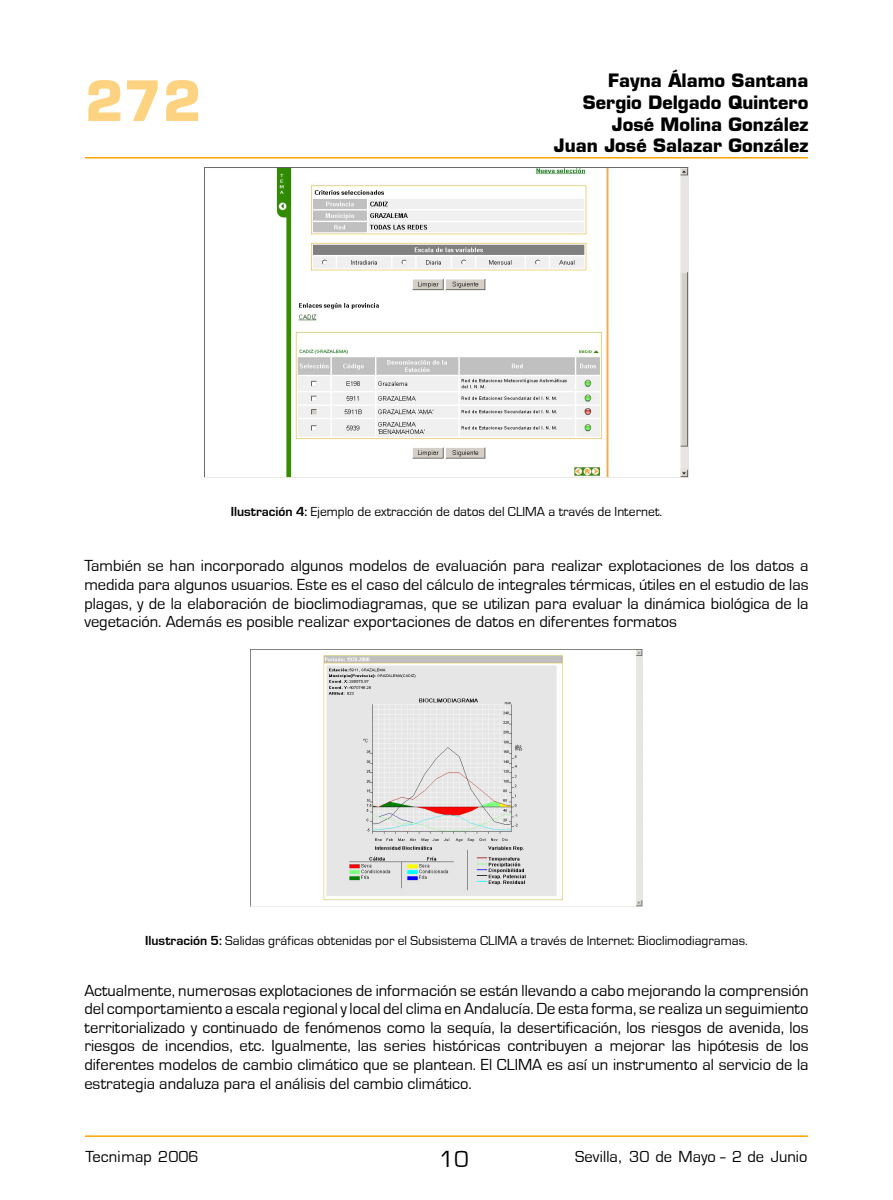
<style>
.page{position:relative;width:893px;height:1200px;background:#fff}
.page>*{position:absolute;margin:0;border:0;box-sizing:border-box;transform-origin:0 0}
.t1{font:700 54px "Eurostile";color:#fdd280}
.t2{font:24px "Eurostile";color:#000}
.t3{font:700 18px/21.6px "Eurostile";color:#000;text-align:right}
.t4{font:16.5px/18.6px "Eurostile T";color:#000;text-align:justify}
.t5{font:16.5px "Eurostile";color:#000}
.t6{font:13.5px "Eurostile T";color:#000}
.s1{font-weight:700}
</style>
<div class="page">
<hr style="left:85px;top:1135px;width:723px;height:1px;background:#fca400">
<hr style="left:85px;top:157px;width:723px;height:1px;background:#fca400">
<img style="left:276px;top:168px;width:412px;height:309px">
<img style="left:251px;top:649px;width:391px;height:257px">
<h1 class="t1" style="left:85px;top:68px;width:118px">272</h1>
<p class="t3" style="left:554px;top:70px;width:256px">Fayna Álamo Santana<br>Sergio Delgado Quintero<br>José Molina González<br>Juan José Salazar González</p>
<p class="t6" style="left:231px;top:504px;width:433px"><span class="s1">Ilustración 4:</span> Ejemplo de extracción de datos del CLIMA a través de Internet.</p>
<p class="t4" style="left:84px;top:557px;width:726px">También se han incorporado algunos modelos de evaluación para realizar explotaciones de los datos a medida para algunos usuarios. Este es el caso del cálculo de integrales térmicas, útiles en el estudio de las plagas, y de la elaboración de bioclimodiagramas, que se utilizan para evaluar la dinámica biológica de la vegetación. Además es posible realizar exportaciones de datos en diferentes formatos</p>
<p class="t6" style="left:145px;top:932px;width:604px"><span class="s1">Ilustración 5:</span> Salidas gráficas obtenidas por el Subsistema CLIMA a través de Internet: Bioclimodiagramas.</p>
<p class="t4" style="left:84px;top:980px;width:726px">Actualmente, numerosas explotaciones de información se están llevando a cabo mejorando la comprensión del comportamiento a escala regional y local del clima en Andalucía. De esta forma, se realiza un seguimiento territorializado y continuado de fenómenos como la sequía, la desertificación, los riesgos de avenida, los riesgos de incendios, etc. Igualmente, las series históricas contribuyen a mejorar las hipótesis de los diferentes modelos de cambio climático que se plantean. El CLIMA es así un instrumento al servicio de la estrategia andaluza para el análisis del cambio climático.</p>
<p class="t5" style="left:85px;top:1146px;width:115px">Tecnimap 2006</p>
<h2 class="t2" style="left:439px;top:1145px;width:31px">1 0</h2>
<p class="t4" style="left:575px;top:1146px;width:234px">Sevilla, 30 de Mayo - 2 de Junio</p>
</div>
